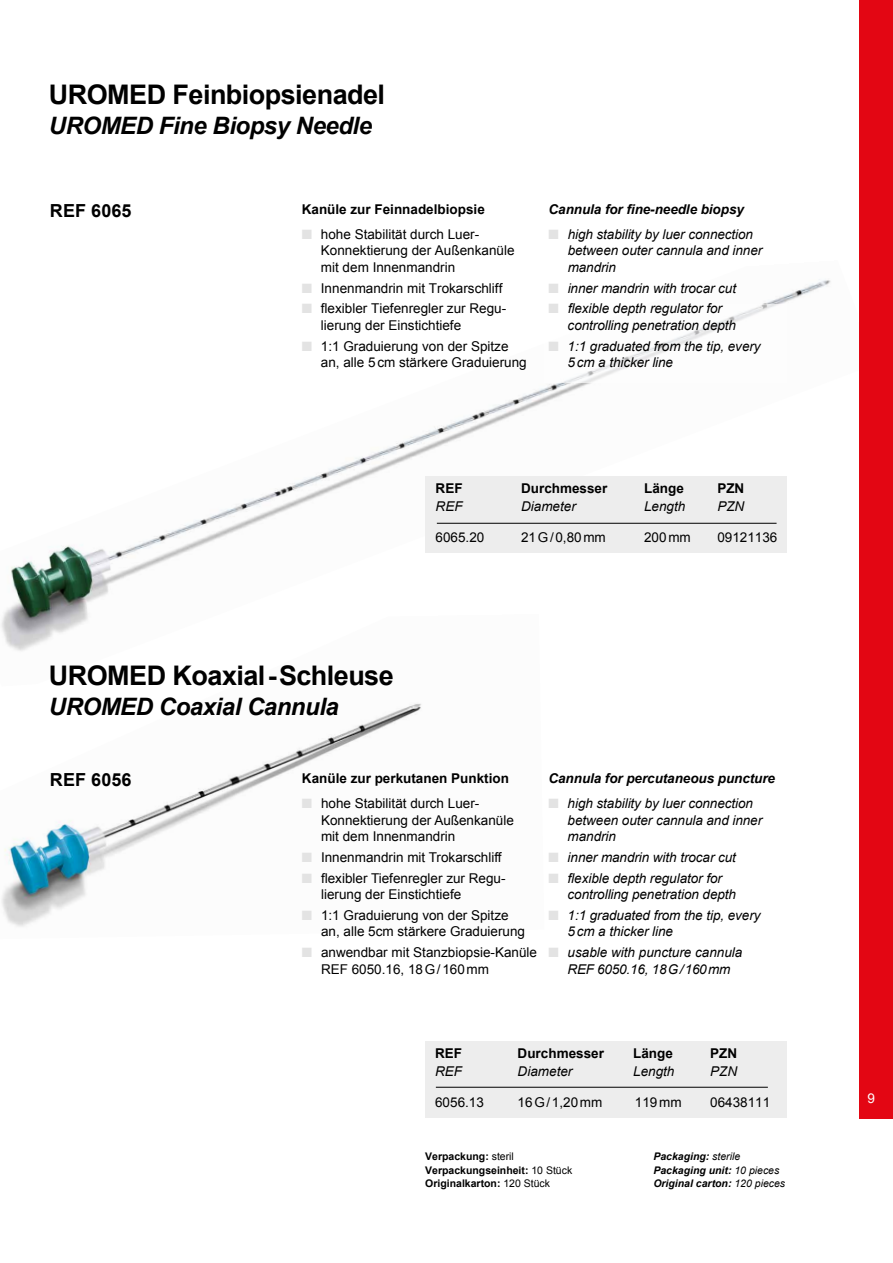
<style>
.page{position:relative;width:893px;height:1263px;background:#fff}
.page>*{position:absolute;margin:0;border:0;box-sizing:border-box;transform-origin:0 0}
.t1{font:700 27px "Arial";letter-spacing:-.02em;color:#000}
.t2{font:italic 700 24px "Arial";letter-spacing:-.02em;color:#000}
.t3{font:700 18px "Arial";letter-spacing:.005em;color:#000}
.t4{font:13.5px/16.5px "Arial";color:#000}
.t5{font:italic 13.5px/16.5px "Arial";letter-spacing:-.005em;color:#000}
.t6{font:700 13.5px "Arial";color:#000}
.t7{font:italic 700 13.5px "Arial";letter-spacing:-.005em;color:#000}
.t8{font:13.5px "Arial";color:#fff}
.t9{font:700 10.5px/13.5px "Arial";color:#000}
.t10{font:italic 700 10.5px/13.5px "Arial";color:#000}
.s1{color:#e3e3e3}
.s2{font-weight:400}
</style>
<div class="page">
<img style="left:4px;top:279px;width:827px;height:335px">
<img style="left:1px;top:614px;width:420px;height:313px">
<div style="left:544px;top:305px;width:243px;height:78px;background:#fff"></div>
<div style="left:859px;top:0;width:34px;height:1118px;background:#e30613"></div>
<div style="left:425px;top:476px;width:362px;height:77px;background:#ededed"></div>
<hr style="left:437px;top:523px;width:339px;height:1px;background:#000">
<div style="left:425px;top:1041px;width:362px;height:77px;background:#ededed"></div>
<hr style="left:436px;top:1087px;width:332px;height:1px;background:#000">
<h1 class="t1" style="left:49px;top:77px;width:338px">UROMED Feinbiopsienadel</h1>
<h2 class="t2" style="left:49px;top:110px;width:325px">UROMED Fine Biopsy Needle</h2>
<h3 class="t3" style="left:50px;top:199px;width:83px">REF 6065</h3>
<p class="t6" style="left:302px;top:200px;width:185px">Kanüle zur Feinnadelbiopsie</p>
<p class="t4" style="left:321px;top:226px;width:195px;text-indent:-19px"><span class="s1">■</span> hohe Stabilität durch Luer-<br>Konnektierung der Außenkanüle mit dem Innenmandrin</p>
<p class="t4" style="left:302px;top:280px;width:202px"><span class="s1">■</span> Innenmandrin mit Trokarschliff</p>
<p class="t4" style="left:321px;top:301px;width:187px;text-indent:-19px"><span class="s1">■</span> flexibler Tiefenregler zur Regu&shy;lierung der Einstichtiefe</p>
<p class="t4" style="left:321px;top:338px;width:207px;text-indent:-19px"><span class="s1">■</span> 1:1 Graduierung von der Spitze an, alle 5cm stärkere Graduierung</p>
<p class="t7" style="left:549px;top:200px;width:197px">Cannula for fine-needle biopsy</p>
<p class="t5" style="left:568px;top:226px;width:196px;text-indent:-19px"><span class="s1">■</span> high stability by luer connection between outer cannula and inner mandrin</p>
<p class="t5" style="left:548px;top:280px;width:189px"><span class="s1">■</span> inner mandrin with trocar cut</p>
<p class="t5" style="left:568px;top:301px;width:170px;text-indent:-19px"><span class="s1">■</span> flexible depth regulator for controlling penetration depth</p>
<p class="t5" style="left:568px;top:338px;width:194px;text-indent:-19px"><span class="s1">■</span> 1:1 graduated from the tip, every<br>5cm a thicker line</p>
<p class="t6" style="left:436px;top:480px;width:28px">REF</p>
<p class="t6" style="left:521px;top:480px;width:88px">Durchmesser</p>
<p class="t6" style="left:644px;top:480px;width:41px">Länge</p>
<p class="t6" style="left:717px;top:480px;width:28px">PZN</p>
<p class="t5" style="left:436px;top:498px;width:29px">REF</p>
<p class="t5" style="left:521px;top:498px;width:56px">Diameter</p>
<p class="t5" style="left:644px;top:498px;width:43px">Length</p>
<p class="t5" style="left:717px;top:498px;width:29px">PZN</p>
<p class="t4" style="left:436px;top:529px;width:50px">6065.20</p>
<p class="t4" style="left:521px;top:529px;width:86px">21G/0,80mm</p>
<p class="t4" style="left:644px;top:529px;width:48px">200mm</p>
<p class="t4" style="left:717px;top:529px;width:62px">09121136</p>
<h1 class="t1" style="left:49px;top:658px;width:346px">UROMED Koaxial-Schleuse</h1>
<h2 class="t2" style="left:49px;top:691px;width:291px">UROMED Coaxial Cannula</h2>
<h3 class="t3" style="left:50px;top:768px;width:83px">REF 6056</h3>
<p class="t6" style="left:302px;top:769px;width:209px">Kanüle zur perkutanen Punktion</p>
<p class="t4" style="left:321px;top:795px;width:194px;text-indent:-19px"><span class="s1">■</span> hohe Stabilität durch Luer-<br>Konnektierung der Außenkanüle mit dem Innenmandrin</p>
<p class="t4" style="left:302px;top:849px;width:201px"><span class="s1">■</span> Innenmandrin mit Trokarschliff</p>
<p class="t4" style="left:321px;top:870px;width:186px;text-indent:-19px"><span class="s1">■</span> flexibler Tiefenregler zur Regu&shy;lierung der Einstichtiefe</p>
<p class="t4" style="left:321px;top:907px;width:206px;text-indent:-19px"><span class="s1">■</span> 1:1 Graduierung von der Spitze an, alle 5cm stärkere Graduierung</p>
<p class="t4" style="left:321px;top:944px;width:218px;text-indent:-19px"><span class="s1">■</span> anwendbar mit Stanzbiopsie-Kanüle<br>REF 6050.16, 18G/160mm</p>
<p class="t7" style="left:548px;top:770px;width:228px">Cannula for percutaneous puncture</p>
<p class="t5" style="left:568px;top:795px;width:196px;text-indent:-19px"><span class="s1">■</span> high stability by luer connection between outer cannula and inner mandrin</p>
<p class="t5" style="left:548px;top:849px;width:189px"><span class="s1">■</span> inner mandrin with trocar cut</p>
<p class="t5" style="left:568px;top:870px;width:170px;text-indent:-19px"><span class="s1">■</span> flexible depth regulator for controlling penetration depth</p>
<p class="t5" style="left:568px;top:907px;width:194px;text-indent:-19px"><span class="s1">■</span> 1:1 graduated from the tip, every<br>5cm a thicker line</p>
<p class="t5" style="left:548px;top:944px;width:195px;text-align:center"><span class="s1">■</span> usable with puncture cannula<br>REF 6050.16, 18G/160mm</p>
<p class="t6" style="left:435px;top:1045px;width:28px">REF</p>
<p class="t6" style="left:518px;top:1045px;width:88px">Durchmesser</p>
<p class="t6" style="left:633px;top:1045px;width:41px">Länge</p>
<p class="t6" style="left:710px;top:1045px;width:28px">PZN</p>
<p class="t5" style="left:435px;top:1063px;width:29px">REF</p>
<p class="t5" style="left:518px;top:1063px;width:56px">Diameter</p>
<p class="t5" style="left:633px;top:1063px;width:43px">Length</p>
<p class="t5" style="left:710px;top:1063px;width:29px">PZN</p>
<p class="t4" style="left:435px;top:1094px;width:50px">6056.13</p>
<p class="t4" style="left:518px;top:1094px;width:86px">16G/1,20mm</p>
<p class="t4" style="left:635px;top:1094px;width:48px">119mm</p>
<p class="t4" style="left:710px;top:1094px;width:62px">06438111</p>
<p class="t9" style="left:425px;top:1150px;width:149px">Verpackung: <span class="s2">steril<br></span>Verpackungseinheit: <span class="s2">10 Stück<br></span>Originalkarton: <span class="s2">120 Stück</span></p>
<p class="t10" style="left:653px;top:1150px;width:133px">Packaging: <span class="s2">sterile<br></span>Packaging unit: <span class="s2">10 pieces<br></span>Original carton: <span class="s2">120 pieces</span></p>
<p class="t8" style="left:867px;top:1089px;width:9px">9</p>
</div>
